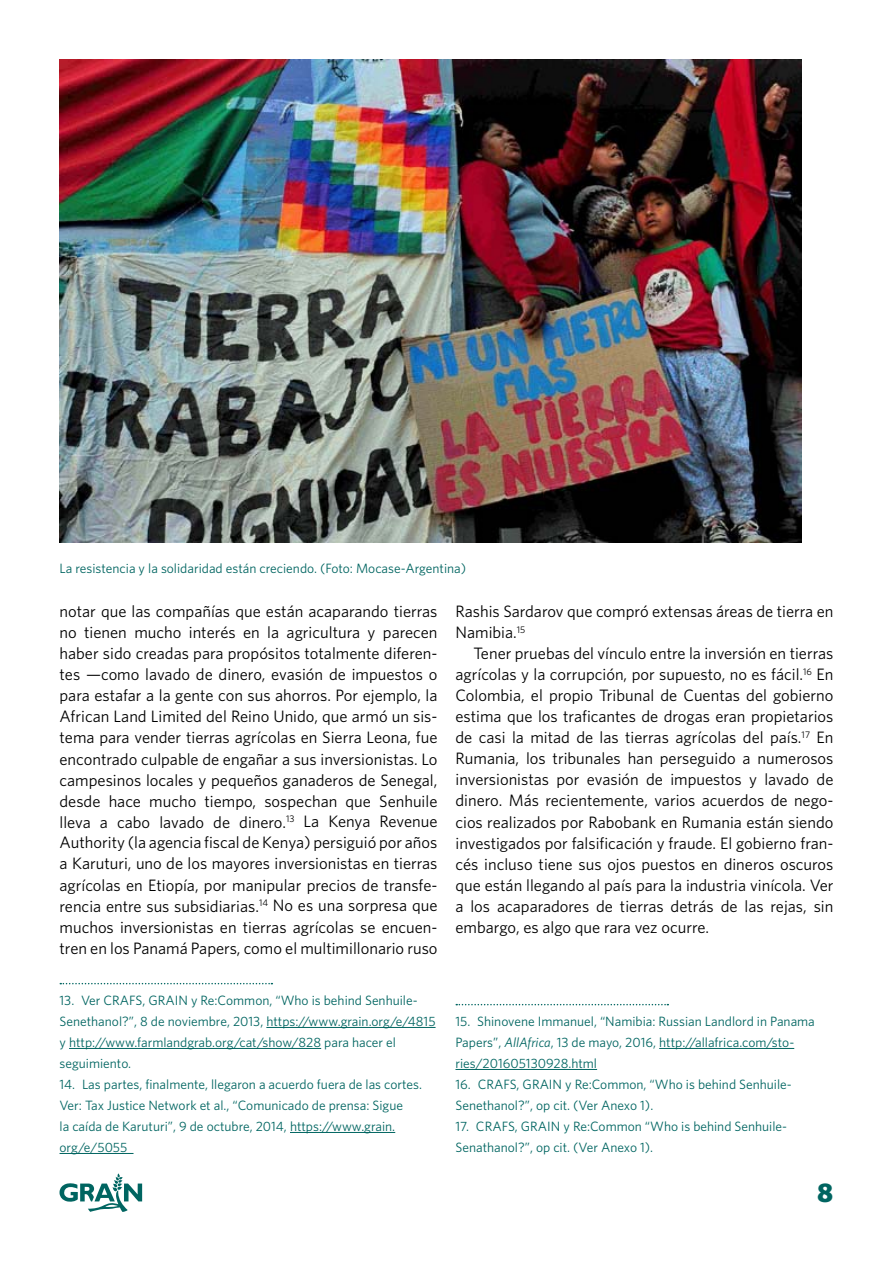
<style>
.page{position:relative;width:893px;height:1263px;background:#fff}
.page>*{position:absolute;margin:0;border:0;box-sizing:border-box;transform-origin:0 0}
.t1{font:900 27px "Whitney";color:#006561}
.t2{font:16.5px/21px "Whitney";color:#000;text-align:justify}
.t3{font:13.5px/21px "Whitney";color:#006561}
.s1{font-style:italic}
</style>
<div class="page">
<svg style="left:60px;top:1173px;width:82px;height:39px"></svg>
<svg style="left:456px;top:1004px;width:212px;height:1px"></svg>
<hr style="left:659px;top:1048px;width:135px;height:1px;background:#006561">
<hr style="left:455px;top:1069px;width:142px;height:1px;background:#006561">
<svg style="left:60px;top:983px;width:212px;height:1px"></svg>
<hr style="left:266px;top:1027px;width:170px;height:1px;background:#006561">
<hr style="left:69px;top:1048px;width:252px;height:1px;background:#006561">
<hr style="left:290px;top:1132px;width:105px;height:1px;background:#006561">
<hr style="left:60px;top:1153px;width:74px;height:1px;background:#006561">
<img style="left:60px;top:60px;width:741px;height:483px">
<p class="t3" style="left:60px;top:558px;width:408px">La resistencia y la solidaridad están creciendo. (Foto: Mocase-Argentina)</p>
<p class="t2" style="left:60px;top:601px;width:379px">notar que las compañías que están acaparando tierras no tienen mucho interés en la agricultura y parecen haber sido creadas para propósitos totalmente diferen&shy;tes —como lavado de dinero, evasión de impuestos o para estafar a la gente con sus ahorros. Por ejemplo, la African Land Limited del Reino Unido, que armó un sis&shy;tema para vender tierras agrícolas en Sierra Leona, fue encontrado culpable de engañar a sus inversionistas. Lo campesinos locales y pequeños ganaderos de Senegal, desde hace mucho tiempo, sospechan que Senhuile lleva a cabo lavado de dinero.<sup>13</sup> La Kenya Revenue Authority (la agencia fiscal de Kenya) persiguió por años a Karuturi, uno de los mayores inversionistas en tierras agrícolas en Etiopía, por manipular precios de transfe&shy;rencia entre sus subsidiarias.<sup>14</sup> No es una sorpresa que muchos inversionistas en tierras agrícolas se encuen&shy;tren en los Panamá Papers, como el multimillonario ruso</p>
<p class="t3" style="left:60px;top:989px;width:378px">13. Ver CRAFS, GRAIN y Re:Common, “Who is behind Senhuile-Senethanol?”, 8 de noviembre, 2013, https://www.grain.org/e/4815 y http://www.farmlandgrab.org/cat/show/828 para hacer el seguimiento.</p>
<p class="t3" style="left:60px;top:1073px;width:364px">14. Las partes, finalmente, llegaron a acuerdo fuera de las cortes.<br>Ver: Tax Justice Network et al., “Comunicado de prensa: Sigue<br>la caída de Karuturi”, 9 de octubre, 2014, https://www.grain. org/e/5055</p>
<p class="t2" style="left:455px;top:601px;width:379px">Rashis Sardarov que compró extensas áreas de tierra en<br>Namibia.<sup>15</sup></p>
<p class="t2" style="left:455px;top:643px;width:379px;text-indent:18px">Tener pruebas del vínculo entre la inversión en tierras agrícolas y la corrupción, por supuesto, no es fácil.<sup>16</sup> En Colombia, el propio Tribunal de Cuentas del gobierno estima que los traficantes de drogas eran propietarios de casi la mitad de las tierras agrícolas del país.<sup>17</sup> En Rumania, los tribunales han perseguido a numerosos inversionistas por evasión de impuestos y lavado de dinero. Más recientemente, varios acuerdos de nego&shy;cios realizados por Rabobank en Rumania están siendo investigados por falsificación y fraude. El gobierno fran&shy;cés incluso tiene sus ojos puestos en dineros oscuros que están llegando al país para la industria vinícola. Ver a los acaparadores de tierras detrás de las rejas, sin embargo, es algo que rara vez ocurre.</p>
<p class="t3" style="left:455px;top:1010px;width:361px">15. Shinovene Immanuel, “Namibia: Russian Landlord in Panama<br>Papers”, <span class="s1">AllAfrica</span>, 13 de mayo, 2016, http://allafrica.com/sto&shy;ries/201605130928.html</p>
<p class="t3" style="left:455px;top:1073px;width:338px">16. CRAFS, GRAIN y Re:Common, “Who is behind Senhuile-<br>Senethanol?”, op cit. (Ver Anexo 1).</p>
<p class="t3" style="left:455px;top:1115px;width:333px">17. CRAFS, GRAIN y Re:Common “Who is behind Senhuile-<br>Senathanol?”, op cit. (Ver Anexo 1).</p>
<h1 class="t1" style="left:817px;top:1176px;width:18px">8</h1>
</div>
